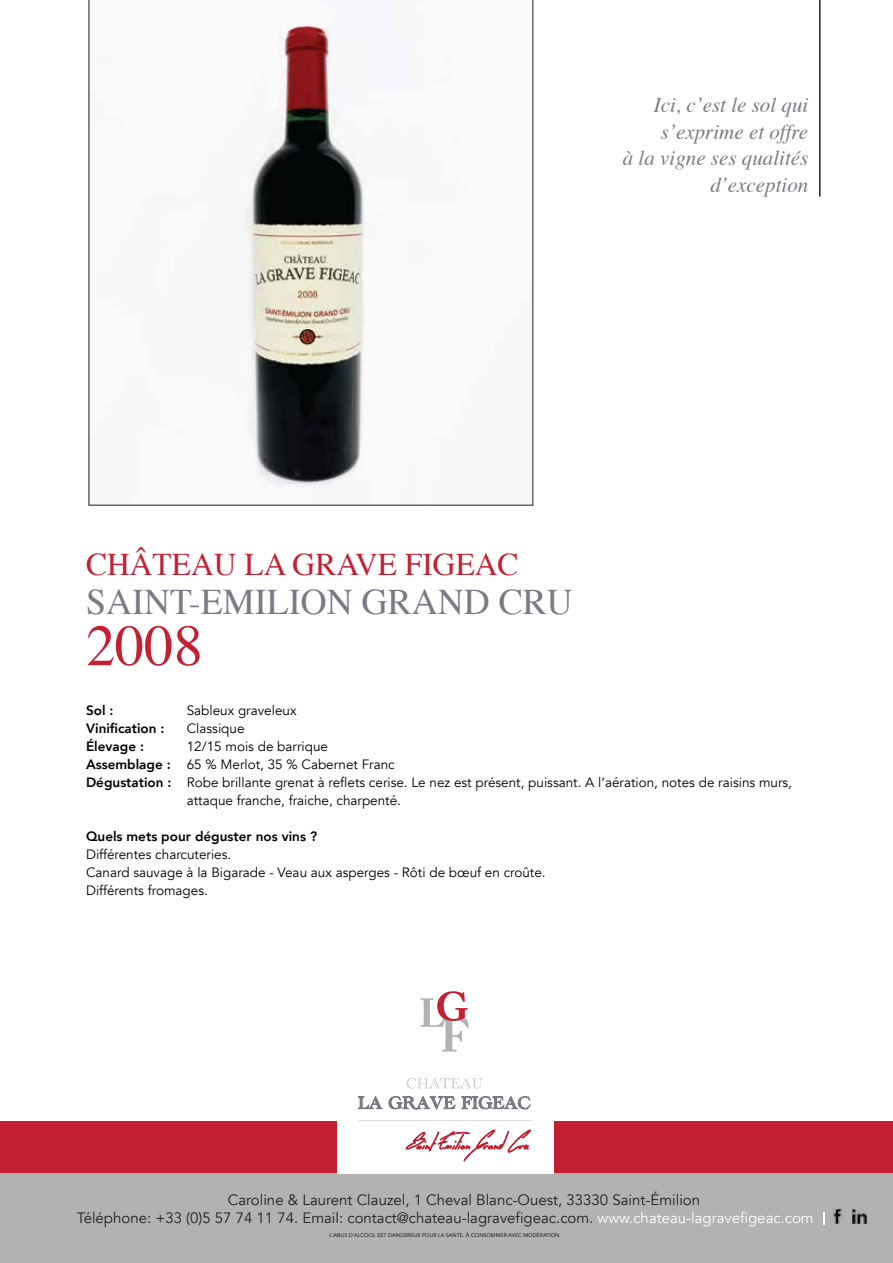
<style>
.page{position:relative;width:893px;height:1263px;background:#fff}
.page>*{position:absolute;margin:0;border:0;box-sizing:border-box;transform-origin:0 0}
.t1{font:58.5px "Times";color:#c32032}
.t2{font:36px "Times";color:#797b84}
.t3{font:31.5px "Times";color:#c32032}
.t4{font:italic 21px/26.5px "Times";color:#797b84;text-align:right}
.t5{font:15px/18px "Avenir";color:#231f20}
.t6{font:13.5px/18px "Avenir";color:#010101}
.t7{font:800 13.5px "Avenir";color:#010101}
.t8{font:5.4px "Avenir";color:#010101}
.s1{font-weight:800}
.s2{color:#fff}
</style>
<div class="page">
<hr style="left:819px;top:0;width:1px;height:197px;background:#212121">
<div style="left:0;top:1170px;width:893px;height:93px;background:#b2b2b2"></div>
<div style="left:0;top:1121px;width:893px;height:52px;background:#c32032"></div>
<div style="left:337px;top:967px;width:216px;height:206px;background:#fff"></div>
<svg style="left:406px;top:1078px;width:76px;height:10px"></svg>
<svg style="left:358px;top:1096px;width:24px;height:13px"></svg>
<svg style="left:389px;top:1096px;width:66px;height:13px"></svg>
<svg style="left:462px;top:1096px;width:68px;height:13px"></svg>
<svg style="left:406px;top:1129px;width:125px;height:33px"></svg>
<svg style="left:420px;top:991px;width:49px;height:61px"></svg>
<hr style="left:358px;top:1120px;width:174px;height:1px;background:#dcdbdb">
<svg style="left:823px;top:1212px;width:2px;height:12px"></svg>
<img style="left:833px;top:1209px;width:9px;height:15px">
<img style="left:852px;top:1209px;width:15px;height:16px">
<svg style="left:89px;top:0;width:444px;height:505px"></svg>
<h3 class="t4" style="left:623px;top:91px;width:187px">Ici, c’est le sol qui s’exprime et offre<br>à la vigne ses qualités d’exception</h3>
<h3 class="t3" style="left:86px;top:535px;width:434px">CHÂTEAU LA GRAVE FIGEAC</h3>
<h2 class="t2" style="left:86px;top:568px;width:488px">SAINT-EMILION GRAND CRU</h2>
<h1 class="t1" style="left:86px;top:591px;width:119px">2008</h1>
<p class="t7" style="left:86px;top:699px;width:29px">Sol :</p>
<p class="t6" style="left:187px;top:701px;width:111px">Sableux graveleux</p>
<p class="t7" style="left:86px;top:717px;width:80px">Vinification :</p>
<p class="t6" style="left:187px;top:719px;width:59px">Classique</p>
<p class="t7" style="left:86px;top:735px;width:60px">Élevage :</p>
<p class="t6" style="left:187px;top:737px;width:143px">12/15 mois de barrique</p>
<p class="t6" style="left:86px;top:755px;width:310px"><span class="s1">Assemblage :</span> 65 % Merlot, 35 % Cabernet Franc</p>
<p class="t6" style="left:86px;top:773px;width:707px"><span class="s1">Dégustation :</span> Robe brillante grenat à reflets cerise. Le nez est présent, puissant. A l’aération, notes de raisins murs,</p>
<p class="t6" style="left:187px;top:791px;width:216px">attaque franche, fraiche, charpenté.</p>
<p class="t7" style="left:86px;top:825px;width:232px">Quels mets pour déguster nos vins ?</p>
<p class="t6" style="left:86px;top:845px;width:461px">Différentes charcuteries.<br>Canard sauvage à la Bigarade - Veau aux asperges - Rôti de bœuf en croûte.<br>Différents fromages.</p>
<p class="t5" style="left:77px;top:1191px;width:738px;text-indent:151px">Caroline &amp; Laurent Clauzel, 1 Cheval Blanc-Ouest, 33330 Saint-Émilion<br>Téléphone: +33 (0)5 57 74 11 74. Email: contact@chateau-lagravefigeac.com. <span class="s2">www.chateau-lagravefigeac.com</span></p>
<p class="t8" style="left:330px;top:1232px;width:233px">L'ABUS D'ALCOOL EST DANGEREUX POUR LA SANTE. À CONSOMMER AVEC MODÉRATION.</p>
</div>
